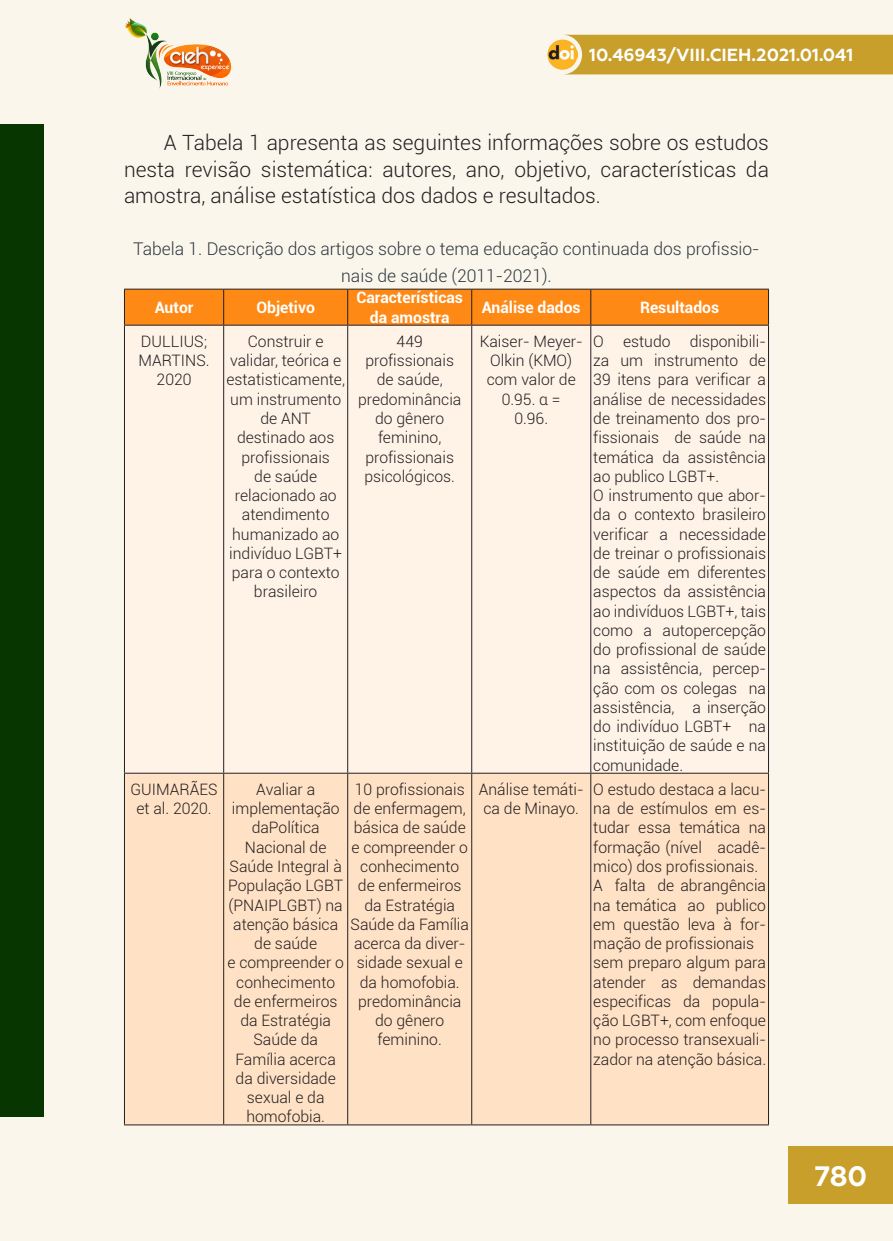
<style>
.page{position:relative;width:893px;height:1241px;background:#fff}
.page>*{position:absolute;margin:0;border:0;box-sizing:border-box;transform-origin:0 0}
.t1{font:700 28px "Geometria";color:#fff}
._7_CORPO{font:300 21px/26.2px "Roboto";color:#231f20;text-align:justify}
._9_LEGENDAS{font:300 17.5px/26.2px "Roboto";color:#2e373e;text-align:center}
.t2{font:700 17.5px "Geometria";color:#fff}
._12_CORPO_TABELA{font:300 15.75px/19.2px "Roboto";color:#231f20;text-align:center}
._11_CABEÇALHO_TABELA{font:700 15.75px/19.2px "Roboto";color:#fff;text-align:center}
</style>
<div class="page">
<div style="left:0;top:0;width:893px;height:1240px;background:#faf6ec"></div>
<div style="left:0;top:124px;width:44px;height:992px;background:#083600"></div>
<div style="left:125px;top:290px;width:643px;height:35px;background:#ff8915"></div>
<svg style="left:224px;top:326px;width:368px;height:446px"></svg>
<div style="left:125px;top:773px;width:643px;height:351px;background:#ffe1c5"></div>
<hr style="left:124px;top:289px;width:100px;height:1px;background:#231f20">
<hr style="left:224px;top:289px;width:124px;height:1px;background:#231f20">
<hr style="left:348px;top:289px;width:124px;height:1px;background:#231f20">
<hr style="left:472px;top:289px;width:119px;height:1px;background:#231f20">
<hr style="left:591px;top:289px;width:178px;height:1px;background:#231f20">
<hr style="left:124px;top:325px;width:100px;height:1px;background:#231f20">
<hr style="left:224px;top:325px;width:124px;height:1px;background:#231f20">
<hr style="left:348px;top:325px;width:124px;height:1px;background:#231f20">
<hr style="left:472px;top:325px;width:119px;height:1px;background:#231f20">
<hr style="left:591px;top:325px;width:178px;height:1px;background:#231f20">
<hr style="left:124px;top:772px;width:100px;height:1px;background:#231f20">
<hr style="left:224px;top:772px;width:124px;height:1px;background:#231f20">
<hr style="left:348px;top:772px;width:124px;height:1px;background:#231f20">
<hr style="left:472px;top:772px;width:119px;height:1px;background:#231f20">
<hr style="left:591px;top:772px;width:178px;height:1px;background:#231f20">
<hr style="left:124px;top:1124px;width:100px;height:1px;background:#231f20">
<hr style="left:224px;top:1124px;width:124px;height:1px;background:#231f20">
<hr style="left:348px;top:1124px;width:124px;height:1px;background:#231f20">
<hr style="left:472px;top:1124px;width:119px;height:1px;background:#231f20">
<hr style="left:591px;top:1124px;width:178px;height:1px;background:#231f20">
<hr style="left:124px;top:289px;width:1px;height:36px;background:#231f20">
<hr style="left:124px;top:325px;width:1px;height:447px;background:#231f20">
<hr style="left:124px;top:773px;width:1px;height:351px;background:#231f20">
<hr style="left:223px;top:289px;width:1px;height:36px;background:#231f20">
<hr style="left:347px;top:289px;width:1px;height:36px;background:#231f20">
<hr style="left:471px;top:289px;width:1px;height:36px;background:#231f20">
<hr style="left:590px;top:289px;width:1px;height:36px;background:#231f20">
<hr style="left:768px;top:289px;width:1px;height:36px;background:#231f20">
<hr style="left:223px;top:325px;width:1px;height:447px;background:#231f20">
<hr style="left:347px;top:325px;width:1px;height:447px;background:#231f20">
<hr style="left:471px;top:325px;width:1px;height:447px;background:#231f20">
<hr style="left:590px;top:325px;width:1px;height:447px;background:#231f20">
<hr style="left:768px;top:325px;width:1px;height:447px;background:#231f20">
<hr style="left:223px;top:773px;width:1px;height:351px;background:#231f20">
<hr style="left:347px;top:773px;width:1px;height:351px;background:#231f20">
<hr style="left:471px;top:773px;width:1px;height:351px;background:#231f20">
<hr style="left:590px;top:773px;width:1px;height:351px;background:#231f20">
<hr style="left:768px;top:773px;width:1px;height:351px;background:#231f20">
<div style="left:562px;top:35px;width:331px;height:39px;background:#c89f2b"></div>
<img style="left:547px;top:40px;width:30px;height:29px">
<div style="left:789px;top:1145px;width:104px;height:58px;background:#c89f2b"></div>
<img style="left:125px;top:18px;width:107px;height:71px">
<p class="t2" style="left:589px;top:45px;width:265px">10.46943/VIII.CIEH.2021.01.041</p>
<p class="_7_CORPO" style="left:124px;top:129px;width:646px;text-indent:40px">A Tabela 1 apresenta as seguintes informações sobre os estudos nesta revisão sistemática: autores, ano, objetivo, características da amostra, análise estatística dos dados e resultados.</p>
<p class="_9_LEGENDAS" style="left:133px;top:235px;width:628px">Tabela 1. Descrição dos artigos sobre o tema educação continuada dos profissio&shy;nais de saúde (2011-2021).</p>
<p class="_11_CABEÇALHO_TABELA" style="left:155px;top:297px;width:40px">Autor</p>
<p class="_11_CABEÇALHO_TABELA" style="left:256px;top:297px;width:60px">Objetivo</p>
<p class="_11_CABEÇALHO_TABELA" style="left:356px;top:287px;width:108px">Características da amostra</p>
<p class="_11_CABEÇALHO_TABELA" style="left:482px;top:297px;width:100px">Análise dados</p>
<p class="_11_CABEÇALHO_TABELA" style="left:640px;top:297px;width:81px">Resultados</p>
<p class="_12_CORPO_TABELA" style="left:139px;top:331px;width:73px;text-align:left">DULLIUS;<br>MARTINS.</p>
<p class="_12_CORPO_TABELA" style="left:157px;top:369px;width:36px">2020</p>
<p class="_12_CORPO_TABELA" style="left:226px;top:331px;width:120px">Construir e validar, teórica e estatisticamente, um instrumento de ANT destinado aos profissionais<br>de saúde relacionado ao atendimento humanizado ao indivíduo LGBT+ para o contexto brasileiro</p>
<p class="_12_CORPO_TABELA" style="left:397px;top:331px;width:28px">449</p>
<p class="_12_CORPO_TABELA" style="left:480px;top:331px;width:104px">Kaiser- Meyer-<br>Olkin (KMO) com valor de<br>0.95. α =</p>
<p class="_12_CORPO_TABELA" style="left:514px;top:408px;width:35px">0.96.</p>
<p class="_12_CORPO_TABELA" style="left:593px;top:331px;width:174px;text-align:justify">O estudo disponibili&shy;za um instrumento de 39 itens para verificar a análise de necessidades de treinamento dos pro&shy;fissionais de saúde na temática da assistência ao publico LGBT+.</p>
<p class="_12_CORPO_TABELA" style="left:593px;top:485px;width:174px;text-align:justify">O instrumento que abor&shy;da o contexto brasileiro verificar a necessidade de treinar o profissionais de saúde em diferentes aspectos da assistência ao indivíduos LGBT+, tais como a autopercepção do profissional de saúde na assistência, percep&shy;ção com os colegas na assistência, a inserção do indivíduo LGBT+ na instituição de saúde e na comunidade.</p>
<p class="_12_CORPO_TABELA" style="left:358px;top:350px;width:105px">profissionais de saúde, predominância</p>
<p class="_12_CORPO_TABELA" style="left:364px;top:408px;width:92px">do gênero feminino, profissionais psicológicos.</p>
<p class="_12_CORPO_TABELA" style="left:130px;top:779px;width:89px">GUIMARÃES</p>
<p class="_12_CORPO_TABELA" style="left:136px;top:798px;width:77px">et al. 2020.</p>
<p class="_12_CORPO_TABELA" style="left:351px;top:779px;width:118px">10 profissionais de enfermagem, básica de saúde e compreender o conhecimento</p>
<p class="_12_CORPO_TABELA" style="left:350px;top:875px;width:120px">de enfermeiros da Estratégia<br>Saúde da Família acerca da diver&shy;sidade sexual e da homofobia. predominância</p>
<p class="_12_CORPO_TABELA" style="left:375px;top:1010px;width:71px;text-align:left">do gênero feminino.</p>
<p class="_12_CORPO_TABELA" style="left:232px;top:779px;width:109px">Avaliar a implementação</p>
<p class="_12_CORPO_TABELA" style="left:228px;top:817px;width:117px">daPolítica<br>Nacional de<br>Saúde Integral à<br>População LGBT (PNAIPLGBT) na atenção básica de saúde</p>
<p class="_12_CORPO_TABELA" style="left:227px;top:952px;width:118px">e compreender o</p>
<p class="_12_CORPO_TABELA" style="left:236px;top:971px;width:100px">conhecimento</p>
<p class="_12_CORPO_TABELA" style="left:234px;top:990px;width:105px">de enfermeiros</p>
<p class="_12_CORPO_TABELA" style="left:240px;top:1010px;width:92px">da Estratégia</p>
<p class="_12_CORPO_TABELA" style="left:253px;top:1029px;width:66px">Saúde da</p>
<p class="_12_CORPO_TABELA" style="left:236px;top:1048px;width:102px">Família acerca</p>
<p class="_12_CORPO_TABELA" style="left:236px;top:1067px;width:102px">da diversidade</p>
<p class="_12_CORPO_TABELA" style="left:247px;top:1087px;width:79px">sexual e da</p>
<p class="_12_CORPO_TABELA" style="left:246px;top:1106px;width:80px">homofobia.</p>
<p class="_12_CORPO_TABELA" style="left:479px;top:779px;width:106px;text-align:left">Análise temáti&shy;ca de Minayo.</p>
<p class="_12_CORPO_TABELA" style="left:593px;top:779px;width:174px;text-align:justify">O estudo destaca a lacu&shy;na de estímulos em es&shy;tudar essa temática na formação (nível acadê&shy;mico) dos profissionais.</p>
<p class="_12_CORPO_TABELA" style="left:593px;top:875px;width:174px;text-align:justify">A falta de abrangência na temática ao publico em questão leva à for&shy;mação de profissionais</p>
<p class="_12_CORPO_TABELA" style="left:593px;top:952px;width:174px;text-align:justify">sem preparo algum para atender as demandas especificas da popula&shy;ção LGBT+, com enfoque</p>
<p class="_12_CORPO_TABELA" style="left:593px;top:1029px;width:174px;text-align:left">no processo transexuali&shy;zador na atenção básica.</p>
<h1 class="t1" style="left:814px;top:1158px;width:54px">780</h1>
</div>
